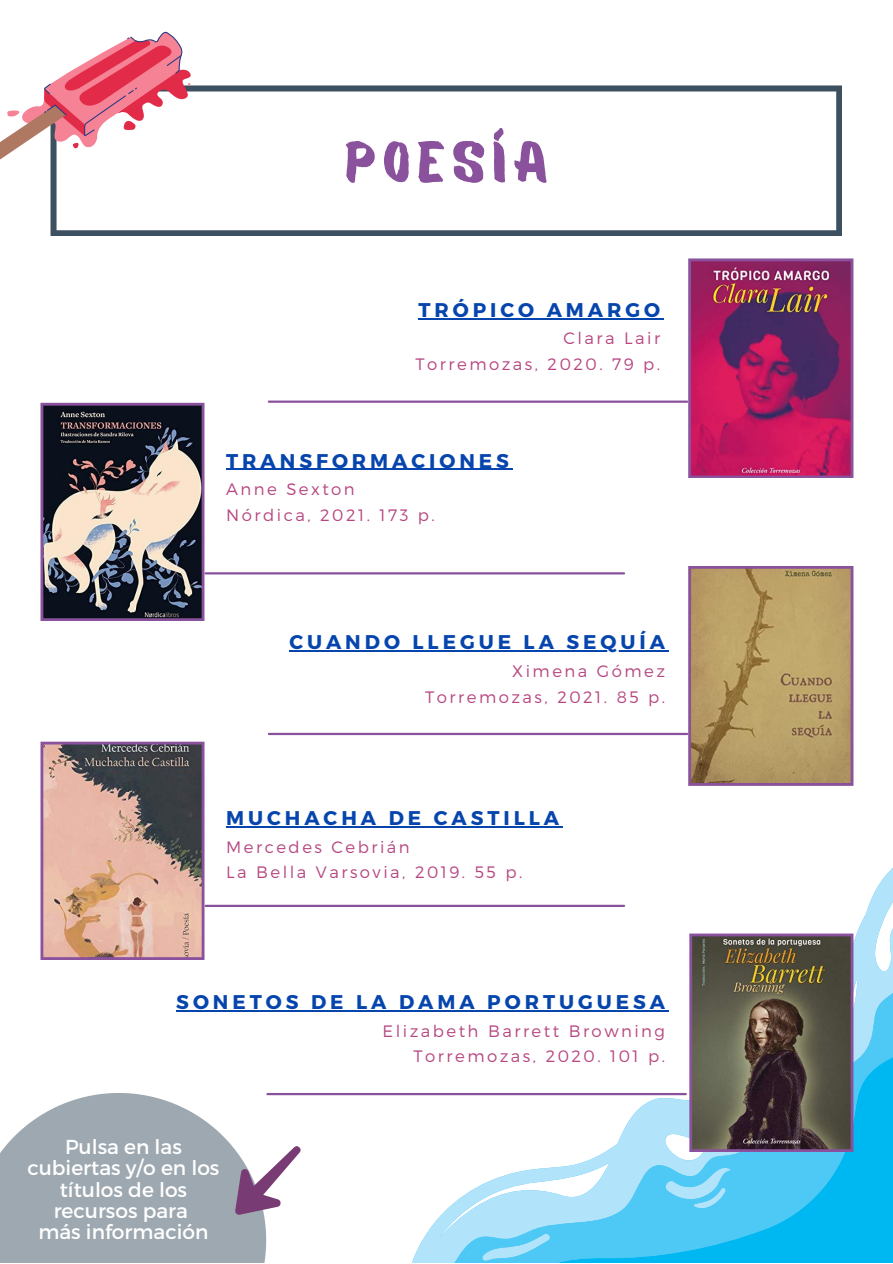
<style>
.page{position:relative;width:893px;height:1264px;background:#fff}
.page>*{position:absolute;margin:0;border:0;box-sizing:border-box;transform-origin:0 0}
.t1{font:57.15px "Balmy";letter-spacing:.12em;color:#8a519c}
.t2{font:20.1px/21.3px "Montserrat";color:#fff;text-align:center}
.t3{font:700 19.8px "Montserrat";letter-spacing:.2em;color:#0645ad}
.t4{font:300 16.5px "Montserrat";letter-spacing:.15em;color:#b64680}
</style>
<div class="page">
<svg style="left:50px;top:85px;width:792px;height:151px"></svg>
<svg style="left:0;top:1093px;width:266px;height:169px;background:#aab2b9"></svg>
<hr style="left:226px;top:468px;width:287px;height:2px;background:#0645ad">
<hr style="left:206px;top:572px;width:418px;height:2px;background:#8a519c">
<img style="left:40px;top:403px;width:164px;height:218px">
<img style="left:40px;top:741px;width:164px;height:218px">
<hr style="left:269px;top:400px;width:418px;height:3px;background:#8a519c">
<hr style="left:269px;top:732px;width:418px;height:3px;background:#8a519c">
<hr style="left:226px;top:826px;width:337px;height:1px;background:#0645ad">
<hr style="left:206px;top:904px;width:418px;height:3px;background:#8a519c">
<svg style="left:688px;top:566px;width:165px;height:219px;background:#b39766"></svg>
<svg style="left:688px;top:258px;width:165px;height:220px;background:#9d2763"></svg>
<hr style="left:267px;top:1092px;width:418px;height:3px;background:#8a519c">
<svg style="left:216px;top:1128px;width:85px;height:104px"></svg>
<svg style="left:0;top:32px;width:191px;height:129px"></svg>
<hr style="left:418px;top:318px;width:246px;height:1px;background:#0645ad">
<hr style="left:289px;top:650px;width:380px;height:1px;background:#0645ad">
<hr style="left:176px;top:1010px;width:493px;height:1px;background:#0645ad">
<svg style="left:404px;top:868px;width:488px;height:394px"></svg>
<svg style="left:441px;top:929px;width:451px;height:333px"></svg>
<img style="left:689px;top:933px;width:164px;height:218px">
<p class="t1" style="left:344px;top:140px;width:205px">POESÍA</p>
<p class="t3" style="left:418px;top:297px;width:243px">TRÓPICO AMARGO</p>
<p class="t4" style="left:563px;top:328px;width:98px">Clara Lair</p>
<p class="t4" style="left:415px;top:353px;width:246px">Torremozas, 2020. 79 p.</p>
<p class="t3" style="left:226px;top:447px;width:284px">TRANSFORMACIONES</p>
<p class="t4" style="left:226px;top:478px;width:130px">Anne Sexton</p>
<p class="t4" style="left:226px;top:504px;width:210px">Nórdica, 2021. 173 p.</p>
<p class="t3" style="left:289px;top:629px;width:377px">CUANDO LLEGUE LA SEQUÍA</p>
<p class="t4" style="left:512px;top:660px;width:154px">Ximena Gómez</p>
<p class="t4" style="left:425px;top:686px;width:241px">Torremozas, 2021. 85 p.</p>
<p class="t3" style="left:226px;top:805px;width:334px">MUCHACHA DE CASTILLA</p>
<p class="t4" style="left:226px;top:836px;width:185px">Mercedes Cebrián</p>
<p class="t4" style="left:226px;top:861px;width:297px">La Bella Varsovia, 2019. 55 p.</p>
<p class="t3" style="left:176px;top:989px;width:490px">SONETOS DE LA DAMA PORTUGUESA</p>
<p class="t4" style="left:382px;top:1019px;width:284px">Elizabeth Barrett Browning</p>
<p class="t4" style="left:413px;top:1045px;width:253px">Torremozas, 2020. 101 p.</p>
<p class="t2" style="left:27px;top:1134px;width:193px">Pulsa en las cubiertas y/o en los títulos de los recursos para</p>
<p class="t2" style="left:38px;top:1220px;width:171px">más información</p>
</div>
